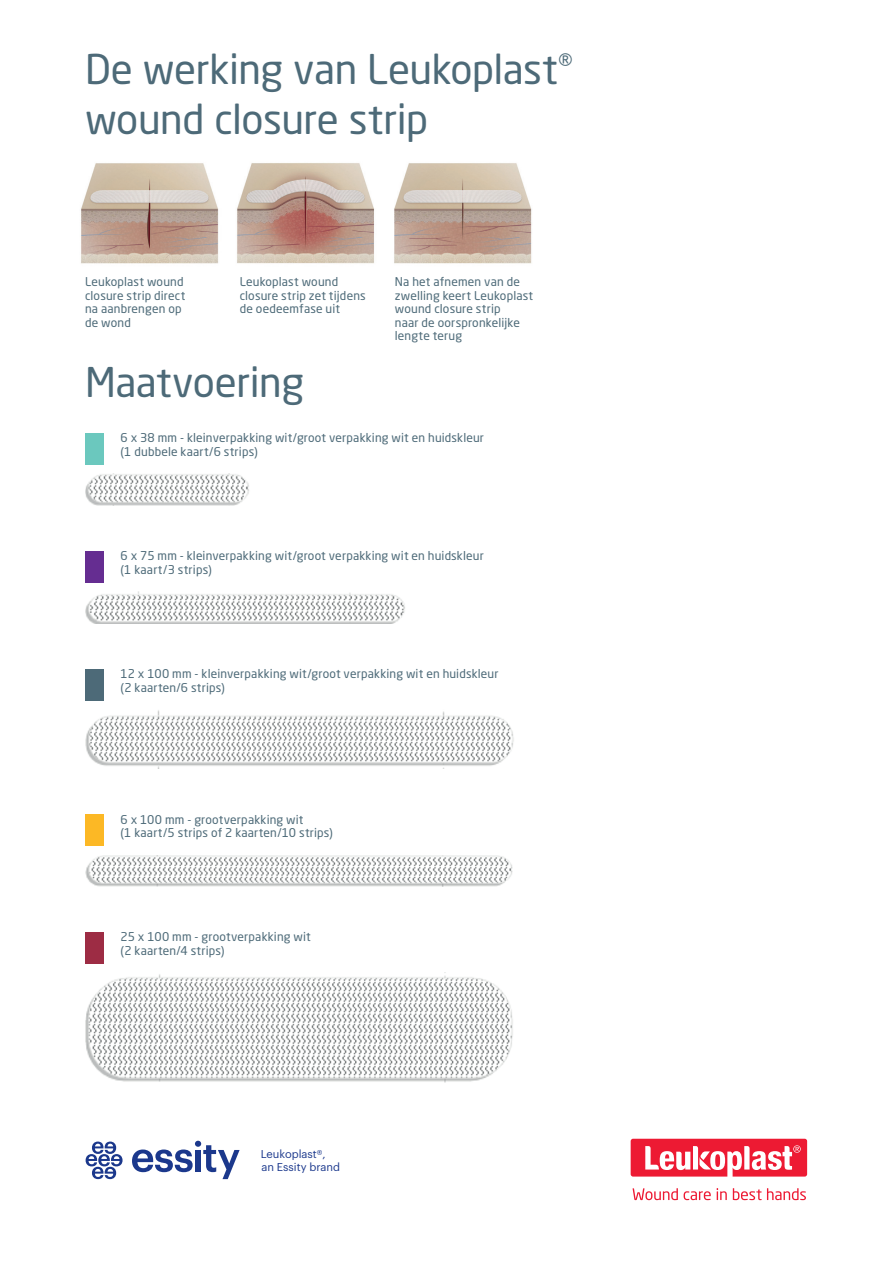
<style>
.page{position:relative;width:893px;height:1263px;background:#fff}
.page>*{position:absolute;margin:0;border:0;box-sizing:border-box;transform-origin:0 0}
.t1{font:40.5px/49.5px "Neo Sans W1 G";letter-spacing:-.01em;color:#4d6a78}
.t2{font:12px/13.5px "Neo Sans W1 G";letter-spacing:.01em;color:#4d6a78}
.t3{font:11.1px "Graphik";color:#1b388c}
</style>
<div class="page">
<svg style="left:629px;top:1137px;width:180px;height:41px"></svg>
<svg style="left:631px;top:1139px;width:176px;height:37px"></svg>
<svg style="left:633px;top:1188px;width:173px;height:12px"></svg>
<svg style="left:132px;top:1141px;width:108px;height:38px"></svg>
<svg style="left:86px;top:1141px;width:37px;height:38px"></svg>
<img style="left:85px;top:474px;width:164px;height:32px">
<div style="left:85px;top:433px;width:18px;height:32px;background:#6bc8be"></div>
<img style="left:85px;top:591px;width:320px;height:32px">
<div style="left:85px;top:551px;width:18px;height:32px;background:#652d91"></div>
<img style="left:85px;top:710px;width:429px;height:59px">
<div style="left:85px;top:669px;width:18px;height:32px;background:#4d6a78"></div>
<img style="left:85px;top:855px;width:428px;height:32px">
<div style="left:85px;top:814px;width:18px;height:32px;background:#fcb825"></div>
<img style="left:85px;top:972px;width:428px;height:110px">
<div style="left:85px;top:932px;width:18px;height:32px;background:#9d2c44"></div>
<img style="left:81px;top:163px;width:451px;height:101px">
<h1 class="t1" style="left:85px;top:44px;width:489px">De werking van Leukoplast<sup>® </sup>wound closure strip</h1>
<p class="t2" style="left:85px;top:275px;width:102px">Leukoplast wound closure strip direct na aanbrengen op de wond</p>
<p class="t2" style="left:240px;top:275px;width:128px">Leukoplast wound closure strip zet tijdens de oedeemfase uit</p>
<p class="t2" style="left:395px;top:275px;width:140px">Na het afnemen van de zwelling keert Leukoplast wound closure strip<br>naar de oorspronkelijke lengte terug</p>
<h1 class="t1" style="left:85px;top:356px;width:220px">Maatvoering</h1>
<p class="t2" style="left:120px;top:431px;width:365px">6 x 38 mm - kleinverpakking wit/groot verpakking wit en huidskleur (1 dubbele kaart/6 strips)</p>
<p class="t2" style="left:120px;top:549px;width:365px">6 x 75 mm - kleinverpakking wit/groot verpakking wit en huidskleur (1 kaart/3 strips)</p>
<p class="t2" style="left:120px;top:667px;width:380px">12 x 100 mm - kleinverpakking wit/groot verpakking wit en huidskleur (2 kaarten/6 strips)</p>
<p class="t2" style="left:120px;top:812px;width:214px">6 x 100 mm - grootverpakking wit<br>(1 kaart/5 strips of 2 kaarten/10 strips)</p>
<p class="t2" style="left:120px;top:930px;width:192px">25 x 100 mm - grootverpakking wit (2 kaarten/4 strips)</p>
<p class="t3" style="left:261px;top:1145px;width:66px">Leukoplast®,</p>
<p class="t3" style="left:261px;top:1159px;width:80px">an Essity brand</p>
</div>
